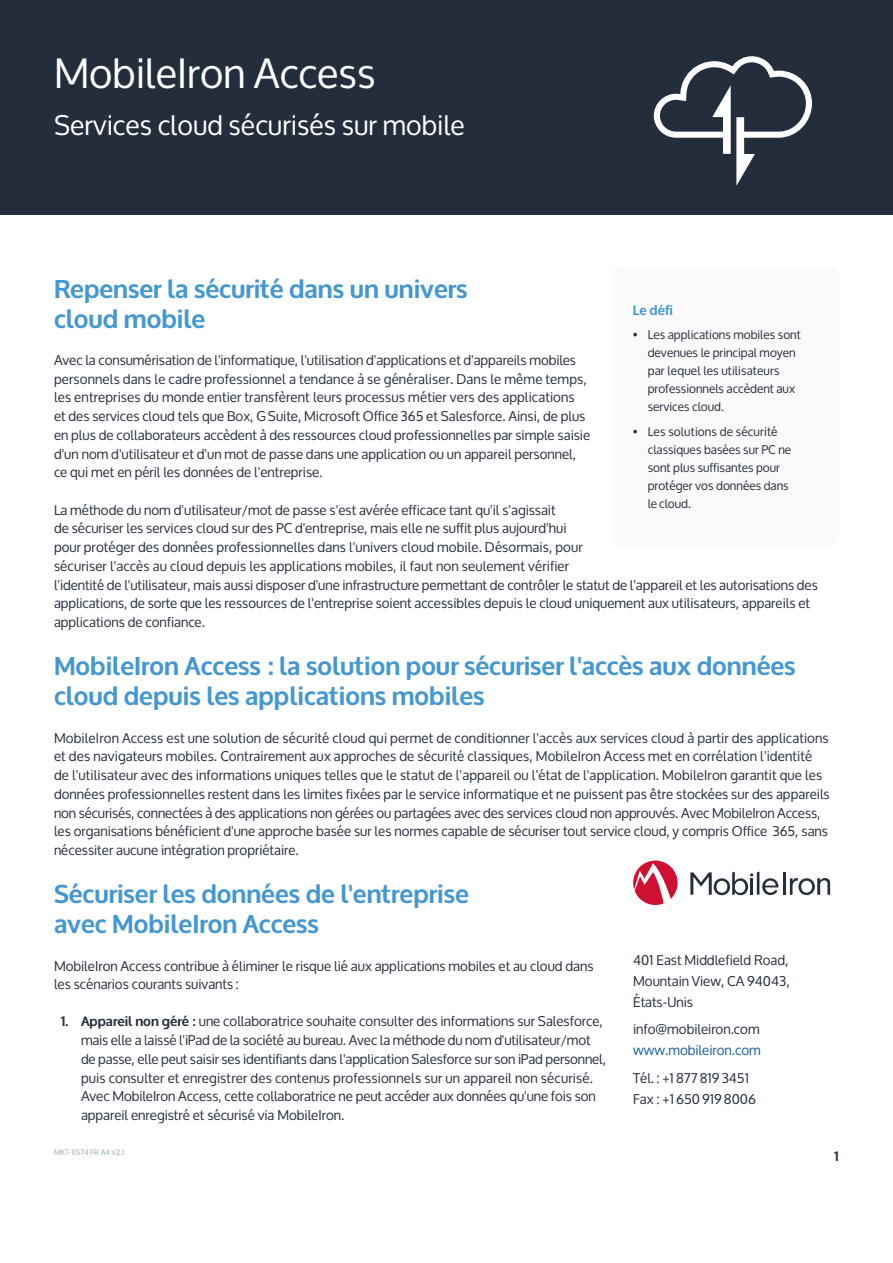
<style>
.page{position:relative;width:893px;height:1263px;background:#fff}
.page>*{position:absolute;margin:0;border:0;box-sizing:border-box;transform-origin:0 0}
.Title_1{font:40.5px "Oxygen";color:#fff}
.Title_1-2{font:27px "Oxygen";color:#fff}
.Title_2{font:700 25.5px/30px "Oxygen";color:#4397d2}
.paragraph_-_smaller{font:13.5px/18.8px "Oxygen";color:#262e3d}
.Callout_Heading{font:700 13.5px "Oxygen";color:#4397d2}
.Title_2-2{font:700 13.5px "Oxygen";color:#262e3d}
.t1{font:12px/18px "Oxygen";color:#262e3d}
.Text_Copy{font:7.5px "Oxygen";color:#94adba}
.s1{font-weight:700}
.s2{color:#175d9e}
</style>
<div class="page">
<div style="left:0;top:0;width:893px;height:215px;background:#242d3c"></div>
<svg style="left:654px;top:56px;width:158px;height:130px"></svg>
<div style="left:611px;top:266px;width:228px;height:281px;background:#fafafa;border-radius:11px"></div>
<hr style="left:783px;top:872px;width:3px;height:23px;background:#262e3c">
<svg style="left:790px;top:878px;width:40px;height:17px"></svg>
<svg style="left:690px;top:871px;width:88px;height:24px"></svg>
<svg style="left:633px;top:860px;width:45px;height:45px"></svg>
<p class="Title_1" style="left:54px;top:51px;width:323px">MobileIron Access</p>
<p class="Title_1-2" style="left:54px;top:110px;width:412px">Services cloud sécurisés sur mobile</p>
<p class="Title_2" style="left:54px;top:275px;width:415px">Repenser la sécurité dans un univers cloud mobile</p>
<p class="paragraph_-_smaller" style="left:54px;top:351px;width:538px">Avec la consumérisation de l'informatique, l'utilisation d'applications et d'appareils mobiles personnels dans le cadre professionnel a tendance à se généraliser. Dans le même temps, les entreprises du monde entier transfèrent leurs processus métier vers des applications<br>et des services cloud tels que Box, G Suite, Microsoft Office 365 et Salesforce. Ainsi, de plus en plus de collaborateurs accèdent à des ressources cloud professionnelles par simple saisie d'un nom d'utilisateur et d'un mot de passe dans une application ou un appareil personnel, ce qui met en péril les données de l'entreprise.</p>
<p class="paragraph_-_smaller" style="left:54px;top:500px;width:765px">La méthode du nom d'utilisateur/mot de passe s'est avérée efficace tant qu'il s'agissait<br>de sécuriser les services cloud sur des PC d'entreprise, mais elle ne suffit plus aujourd'hui<br>pour protéger des données professionnelles dans l'univers cloud mobile. Désormais, pour<br>sécuriser l'accès au cloud depuis les applications mobiles, il faut non seulement vérifier<br>l'identité de l'utilisateur, mais aussi disposer d'une infrastructure permettant de contrôler le statut de l'appareil et les autorisations des applications, de sorte que les ressources de l'entreprise soient accessibles depuis le cloud uniquement aux utilisateurs, appareils et applications de confiance.</p>
<p class="Title_2" style="left:54px;top:652px;width:743px">MobileIron Access : la solution pour sécuriser l'accès aux données cloud depuis les applications mobiles</p>
<p class="paragraph_-_smaller" style="left:54px;top:728px;width:777px">MobileIron Access est une solution de sécurité cloud qui permet de conditionner l'accès aux services cloud à partir des applications et des navigateurs mobiles. Contrairement aux approches de sécurité classiques, MobileIron Access met en corrélation l'identité de l'utilisateur avec des informations uniques telles que le statut de l'appareil ou l'état de l'application. MobileIron garantit que les données professionnelles restent dans les limites fixées par le service informatique et ne puissent pas être stockées sur des appareils non sécurisés, connectées à des applications non gérées ou partagées avec des services cloud non approuvés. Avec MobileIron Access, les organisations bénéficient d'une approche basée sur les normes capable de sécuriser tout service cloud, y compris Office 365, sans nécessiter aucune intégration propriétaire.</p>
<p class="Title_2" style="left:54px;top:880px;width:416px">Sécuriser les données de l'entreprise avec MobileIron Access</p>
<p class="paragraph_-_smaller" style="left:54px;top:956px;width:541px">MobileIron Access contribue à éliminer le risque lié aux applications mobiles et au cloud dans les scénarios courants suivants :</p>
<p class="paragraph_-_smaller" style="left:81px;top:1012px;width:527px;text-indent:-20px"><span class="s1">1. Appareil non géré :</span> une collaboratrice souhaite consulter des informations sur Salesforce, mais elle a laissé l'iPad de la société au bureau. Avec la méthode du nom d'utilisateur/mot de passe, elle peut saisir ses identifiants dans l'application Salesforce sur son iPad personnel, puis consulter et enregistrer des contenus professionnels sur un appareil non sécurisé.<br>Avec MobileIron Access, cette collaboratrice ne peut accéder aux données qu'une fois son appareil enregistré et sécurisé via MobileIron.</p>
<p class="Callout_Heading" style="left:633px;top:301px;width:42px">Le défi</p>
<p class="t1" style="left:648px;top:326px;width:155px;text-indent:-15px">• Les applications mobiles sont devenues le principal moyen par lequel les utilisateurs professionnels accèdent aux services cloud.</p>
<p class="t1" style="left:648px;top:423px;width:145px;text-indent:-15px">• Les solutions de sécurité classiques basées sur PC ne sont plus suffisantes pour protéger vos données dans le cloud.</p>
<p class="paragraph_-_smaller" style="left:633px;top:949px;width:158px;line-height:21px;text-align:justify">401 East Middlefield Road, Mountain View, CA 94043, États-Unis</p>
<p class="paragraph_-_smaller" style="left:633px;top:1019px;width:129px;line-height:21px">info@mobileiron.com <span class="s2">www.mobileiron.com</span></p>
<p class="paragraph_-_smaller" style="left:633px;top:1068px;width:124px;line-height:21px">Tél. : +1 877 819 3451<br>Fax : +1 650 919 8006</p>
<p class="Text_Copy" style="left:54px;top:1148px;width:72px">MKT-11574 FR A4 V2.1</p>
<p class="Title_2-2" style="left:834px;top:1148px;width:6px">1</p>
</div>
